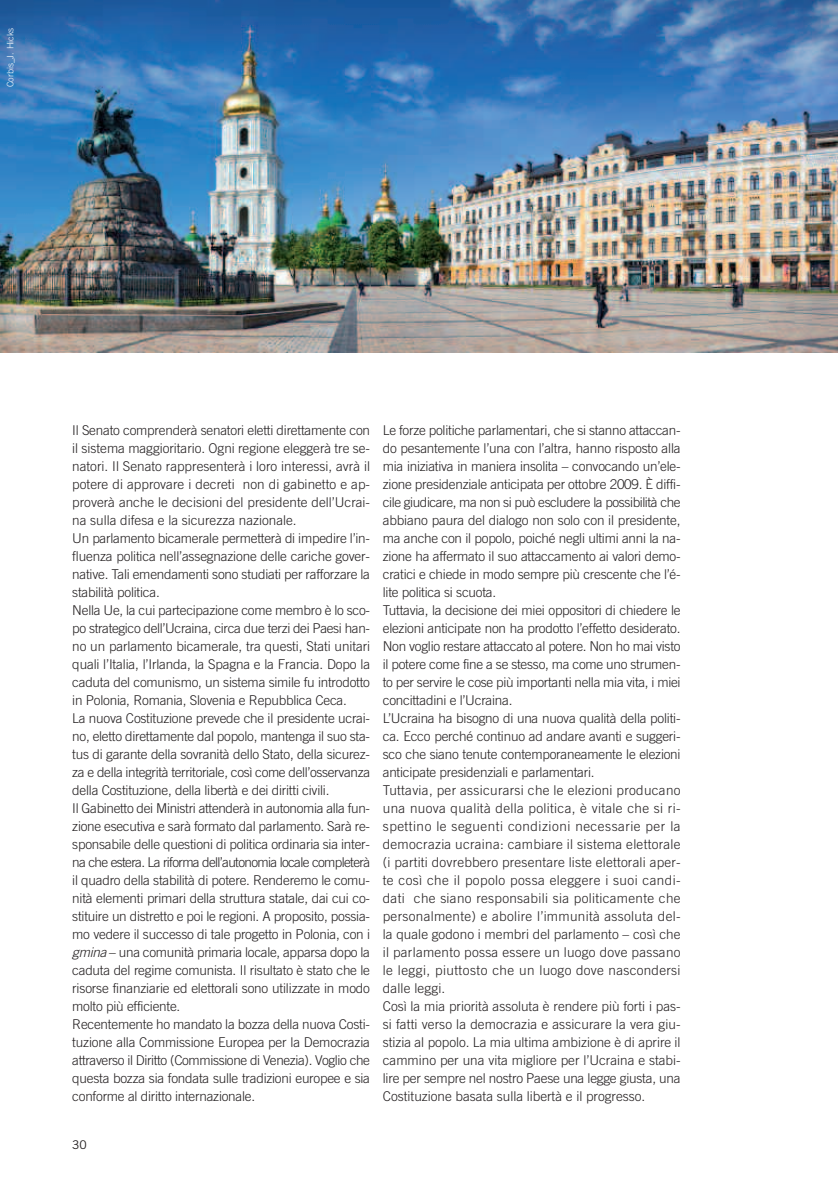
<style>
.page{position:relative;width:838px;height:1191px;background:#fff}
.page>*{position:absolute;margin:0;border:0;box-sizing:border-box;transform-origin:0 0}
.t1{font:300 13.5px/18px "Trade Gothic";letter-spacing:-.015em;color:#231f20}
.t2{font:12px "Trade Gothic";color:#231f20}
.t3{font:300 9px "Trade Gothic";color:#fff}
.s1{font-style:italic}
</style>
<div class="page">
<img style="left:0;top:0;width:838px;height:352px">
<p class="t3" style="left:7px;top:87px;width:61px;rotate:-90deg">Corbis_J. Hicks</p>
<p class="t1" style="left:72px;top:422px;width:299px">Il Senato comprenderà senatori eletti direttamente con il sistema maggioritario. Ogni regione eleggerà tre se&shy;natori. Il Senato rappresenterà i loro interessi, avrà il potere di approvare i decreti non di gabinetto e ap&shy;proverà anche le decisioni del presidente dell’Ucrai&shy;na sulla difesa e la sicurezza nazionale.<br>Un parlamento bicamerale permetterà di impedire l’in&shy;fluenza politica nell’assegnazione delle cariche gover&shy;native. Tali emendamenti sono studiati per rafforzare la stabilità politica.<br>Nella Ue, la cui partecipazione come membro è lo sco&shy;po strategico dell’Ucraina, circa due terzi dei Paesi han&shy;no un parlamento bicamerale, tra questi, Stati unitari quali l’Italia, l’Irlanda, la Spagna e la Francia. Dopo la caduta del comunismo, un sistema simile fu introdotto in Polonia, Romania, Slovenia e Repubblica Ceca.<br>La nuova Costituzione prevede che il presidente ucrai&shy;no, eletto direttamente dal popolo, mantenga il suo sta&shy;tus di garante della sovranità dello Stato, della sicurez&shy;za e della integrità territoriale, così come dell’osservanza della Costituzione, della libertà e dei diritti civili.<br>Il Gabinetto dei Ministri attenderà in autonomia alla fun&shy;zione esecutiva e sarà formato dal parlamento. Sarà re&shy;sponsabile delle questioni di politica ordinaria sia inter&shy;na che estera. La riforma dell’autonomia locale completerà il quadro della stabilità di potere. Renderemo le comu&shy;nità elementi primari della struttura statale, dai cui co&shy;stituire un distretto e poi le regioni. A proposito, possia&shy;mo vedere il successo di tale progetto in Polonia, con i <span class="s1">gmina</span> – una comunità primaria locale, apparsa dopo la caduta del regime comunista. Il risultato è stato che le risorse finanziarie ed elettorali sono utilizzate in modo molto più efficiente.<br>Recentemente ho mandato la bozza della nuova Costi&shy;tuzione alla Commissione Europea per la Democrazia attraverso il Diritto (Commissione di Venezia). Voglio che questa bozza sia fondata sulle tradizioni europee e sia conforme al diritto internazionale.</p>
<p class="t1" style="left:383px;top:422px;width:299px">Le forze politiche parlamentari, che si stanno attaccan&shy;do pesantemente l’una con l’altra, hanno risposto alla mia iniziativa in maniera insolita – convocando un’ele&shy;zione presidenziale anticipata per ottobre 2009. È diffi&shy;cile giudicare, ma non si può escludere la possibilità che abbiano paura del dialogo non solo con il presidente, ma anche con il popolo, poiché negli ultimi anni la na&shy;zione ha affermato il suo attaccamento ai valori demo&shy;cratici e chiede in modo sempre più crescente che l’é&shy;lite politica si scuota.<br>Tuttavia, la decisione dei miei oppositori di chiedere le elezioni anticipate non ha prodotto l’effetto desiderato.<br>Non voglio restare attaccato al potere. Non ho mai visto il potere come fine a se stesso, ma come uno strumen&shy;to per servire le cose più importanti nella mia vita, i miei concittadini e l’Ucraina.<br>L’Ucraina ha bisogno di una nuova qualità della politi&shy;ca. Ecco perché continuo ad andare avanti e suggeri&shy;sco che siano tenute contemporaneamente le elezioni anticipate presidenziali e parlamentari.<br>Tuttavia, per assicurarsi che le elezioni producano una nuova qualità della politica, è vitale che si ri&shy;spettino le seguenti condizioni necessarie per la democrazia ucraina: cambiare il sistema elettorale (i partiti dovrebbero presentare liste elettorali aper&shy;te così che il popolo possa eleggere i suoi candi&shy;dati che siano responsabili sia politicamente che personalmente) e abolire l’immunità assoluta del&shy;la quale godono i membri del parlamento – così che il parlamento possa essere un luogo dove passano le leggi, piuttosto che un luogo dove nascondersi dalle leggi.<br>Così la mia priorità assoluta è rendere più forti i pas&shy;si fatti verso la democrazia e assicurare la vera giu&shy;stizia al popolo. La mia ultima ambizione è di aprire il cammino per una vita migliore per l’Ucraina e stabi&shy;lire per sempre nel nostro Paese una legge giusta, una Costituzione basata sulla libertà e il progresso.</p>
<p class="t2" style="left:72px;top:1140px;width:16px">30</p>
</div>
